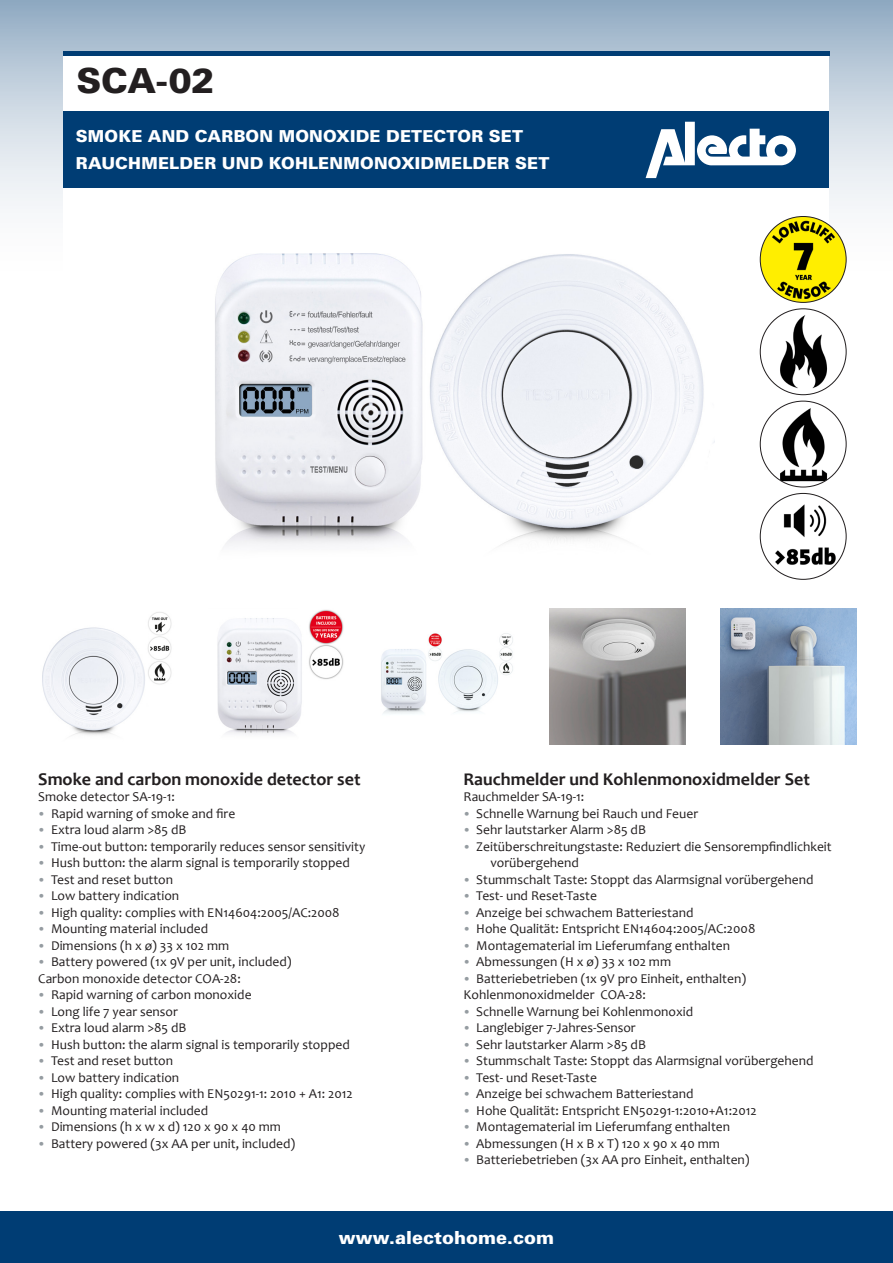
<style>
.page{position:relative;width:893px;height:1263px;background:#fff}
.page>*{position:absolute;margin:0;border:0;box-sizing:border-box;transform-origin:0 0}
.t1{font:900 34.5px "Univers LT Std";color:#231f20}
._03_Babycare_Basis_B{font:700 18px "Candara";color:#231f20}
.t2{font:900 18px "Univers LT Std";color:#fff}
.t3{font:900 16.5px "Univers LT Std";letter-spacing:.01em;color:#fff}
._03_Babycare_Basis_B-2{font:13.5px/16.5px "Candara";color:#231f20}
.s1{font-family:"Calibri";font-weight:300;color:#959ca1}
</style>
<div class="page">
<svg style="left:0;top:0;width:893px;height:295px"></svg>
<div style="left:0;top:1212px;width:893px;height:51px;background:#003d74"></div>
<div style="left:64px;top:51px;width:765px;height:557px;background:#fff"></div>
<div style="left:63px;top:112px;width:766px;height:76px;background:#003d74"></div>
<img style="left:550px;top:608px;width:136px;height:136px">
<img style="left:721px;top:608px;width:136px;height:136px">
<img style="left:381px;top:633px;width:132px;height:81px">
<img style="left:217px;top:610px;width:127px;height:124px">
<img style="left:215px;top:253px;width:500px;height:292px">
<hr style="left:63px;top:51px;width:766px;height:4px;background:#003d74">
<img style="left:42px;top:612px;width:130px;height:124px">
<svg style="left:646px;top:122px;width:150px;height:56px"></svg>
<img style="left:767px;top:499px;width:75px;height:76px">
<img style="left:760px;top:309px;width:86px;height:86px;border-radius:43px">
<img style="left:760px;top:401px;width:86px;height:86px;border-radius:43px">
<img style="left:760px;top:216px;width:86px;height:86px;border-radius:43px">
<p class="t1" style="left:77px;top:59px;width:139px">SCA-02</p>
<p class="t3" style="left:76px;top:126px;width:449px">SMOKE AND CARBON MONOXIDE DETECTOR SET</p>
<p class="t3" style="left:76px;top:153px;width:475px">RAUCHMELDER UND KOHLENMONOXIDMELDER SET</p>
<p class="_03_Babycare_Basis_B" style="left:38px;top:768px;width:324px">Smoke and carbon monoxide detector set</p>
<p class="_03_Babycare_Basis_B-2" style="left:38px;top:788px;width:138px">Smoke detector SA-19-1:</p>
<p class="_03_Babycare_Basis_B-2" style="left:38px;top:805px;width:198px"><span class="s1">•</span> Rapid warning of smoke and fire</p>
<p class="_03_Babycare_Basis_B-2" style="left:38px;top:821px;width:150px"><span class="s1">•</span> Extra loud alarm &gt;85 dB</p>
<p class="_03_Babycare_Basis_B-2" style="left:38px;top:838px;width:329px"><span class="s1">•</span> Time-out button: temporarily reduces sensor sensitivity</p>
<p class="_03_Babycare_Basis_B-2" style="left:38px;top:854px;width:313px"><span class="s1">•</span> Hush button: the alarm signal is temporarily stopped</p>
<p class="_03_Babycare_Basis_B-2" style="left:38px;top:871px;width:136px"><span class="s1">•</span> Test and reset button</p>
<p class="_03_Babycare_Basis_B-2" style="left:38px;top:887px;width:142px"><span class="s1">•</span> Low battery indication</p>
<p class="_03_Babycare_Basis_B-2" style="left:38px;top:904px;width:303px"><span class="s1">•</span> High quality: complies with EN14604:2005/AC:2008</p>
<p class="_03_Babycare_Basis_B-2" style="left:38px;top:920px;width:172px"><span class="s1">•</span> Mounting material included</p>
<p class="_03_Babycare_Basis_B-2" style="left:38px;top:937px;width:192px"><span class="s1">•</span> Dimensions (h x ø) 33 x 102 mm</p>
<p class="_03_Babycare_Basis_B-2" style="left:38px;top:953px;width:255px"><span class="s1">•</span> Battery powered (1x 9V per unit, included)</p>
<p class="_03_Babycare_Basis_B-2" style="left:38px;top:970px;width:204px">Carbon monoxide detector COA-28:</p>
<p class="_03_Babycare_Basis_B-2" style="left:38px;top:986px;width:215px"><span class="s1">•</span> Rapid warning of carbon monoxide</p>
<p class="_03_Babycare_Basis_B-2" style="left:38px;top:1003px;width:141px"><span class="s1">•</span> Long life 7 year sensor</p>
<p class="_03_Babycare_Basis_B-2" style="left:38px;top:1019px;width:150px"><span class="s1">•</span> Extra loud alarm &gt;85 dB</p>
<p class="_03_Babycare_Basis_B-2" style="left:38px;top:1036px;width:313px"><span class="s1">•</span> Hush button: the alarm signal is temporarily stopped</p>
<p class="_03_Babycare_Basis_B-2" style="left:38px;top:1052px;width:136px"><span class="s1">•</span> Test and reset button</p>
<p class="_03_Babycare_Basis_B-2" style="left:38px;top:1069px;width:142px"><span class="s1">•</span> Low battery indication</p>
<p class="_03_Babycare_Basis_B-2" style="left:38px;top:1085px;width:316px"><span class="s1">•</span> High quality: complies with EN50291-1: 2010 + A1: 2012</p>
<p class="_03_Babycare_Basis_B-2" style="left:38px;top:1102px;width:172px"><span class="s1">•</span> Mounting material included</p>
<p class="_03_Babycare_Basis_B-2" style="left:38px;top:1118px;width:244px"><span class="s1">•</span> Dimensions (h x w x d) 120 x 90 x 40 mm</p>
<p class="_03_Babycare_Basis_B-2" style="left:38px;top:1135px;width:258px"><span class="s1">•</span> Battery powered (3x AA per unit, included)</p>
<p class="_03_Babycare_Basis_B" style="left:463px;top:768px;width:348px">Rauchmelder und Kohlenmonoxidmelder Set</p>
<p class="_03_Babycare_Basis_B-2" style="left:463px;top:788px;width:122px">Rauchmelder SA-19-1:</p>
<p class="_03_Babycare_Basis_B-2" style="left:463px;top:805px;width:236px"><span class="s1">•</span> Schnelle Warnung bei Rauch und Feuer</p>
<p class="_03_Babycare_Basis_B-2" style="left:463px;top:821px;width:184px"><span class="s1">•</span> Sehr lautstarker Alarm &gt;85 dB</p>
<p class="_03_Babycare_Basis_B-2" style="left:490px;top:838px;width:343px;text-indent:-27px"><span class="s1">•</span> Zeitüberschreitungstaste: Reduziert die Sensorempfindlichkeit vorübergehend</p>
<p class="_03_Babycare_Basis_B-2" style="left:463px;top:871px;width:352px"><span class="s1">•</span> Stummschalt Taste: Stoppt das Alarmsignal vorübergehend</p>
<p class="_03_Babycare_Basis_B-2" style="left:463px;top:887px;width:135px"><span class="s1">•</span> Test- und Reset-Taste</p>
<p class="_03_Babycare_Basis_B-2" style="left:463px;top:904px;width:231px"><span class="s1">•</span> Anzeige bei schwachem Batteriestand</p>
<p class="_03_Babycare_Basis_B-2" style="left:463px;top:920px;width:293px"><span class="s1">•</span> Hohe Qualität: Entspricht EN14604:2005/AC:2008</p>
<p class="_03_Babycare_Basis_B-2" style="left:463px;top:937px;width:268px"><span class="s1">•</span> Montagematerial im Lieferumfang enthalten</p>
<p class="_03_Babycare_Basis_B-2" style="left:463px;top:953px;width:209px"><span class="s1">•</span> Abmessungen (H x ø) 33 x 102 mm</p>
<p class="_03_Babycare_Basis_B-2" style="left:463px;top:970px;width:284px"><span class="s1">•</span> Batteriebetrieben (1x 9V pro Einheit, enthalten)</p>
<p class="_03_Babycare_Basis_B-2" style="left:463px;top:986px;width:184px">Kohlenmonoxidmelder COA-28:</p>
<p class="_03_Babycare_Basis_B-2" style="left:463px;top:1003px;width:231px"><span class="s1">•</span> Schnelle Warnung bei Kohlenmonoxid</p>
<p class="_03_Babycare_Basis_B-2" style="left:463px;top:1019px;width:174px"><span class="s1">•</span> Langlebiger 7-Jahres-Sensor</p>
<p class="_03_Babycare_Basis_B-2" style="left:463px;top:1036px;width:184px"><span class="s1">•</span> Sehr lautstarker Alarm &gt;85 dB</p>
<p class="_03_Babycare_Basis_B-2" style="left:463px;top:1052px;width:352px"><span class="s1">•</span> Stummschalt Taste: Stoppt das Alarmsignal vorübergehend</p>
<p class="_03_Babycare_Basis_B-2" style="left:463px;top:1069px;width:135px"><span class="s1">•</span> Test- und Reset-Taste</p>
<p class="_03_Babycare_Basis_B-2" style="left:463px;top:1085px;width:231px"><span class="s1">•</span> Anzeige bei schwachem Batteriestand</p>
<p class="_03_Babycare_Basis_B-2" style="left:463px;top:1102px;width:295px"><span class="s1">•</span> Hohe Qualität: Entspricht EN50291-1:2010+A1:2012</p>
<p class="_03_Babycare_Basis_B-2" style="left:463px;top:1118px;width:268px"><span class="s1">•</span> Montagematerial im Lieferumfang enthalten</p>
<p class="_03_Babycare_Basis_B-2" style="left:463px;top:1135px;width:258px"><span class="s1">•</span> Abmessungen (H x B x T) 120 x 90 x 40 mm</p>
<p class="_03_Babycare_Basis_B-2" style="left:463px;top:1151px;width:288px"><span class="s1">•</span> Batteriebetrieben (3x AA pro Einheit, enthalten)</p>
<p class="t2" style="left:339px;top:1226px;width:217px">www.alectohome.com</p>
</div>
